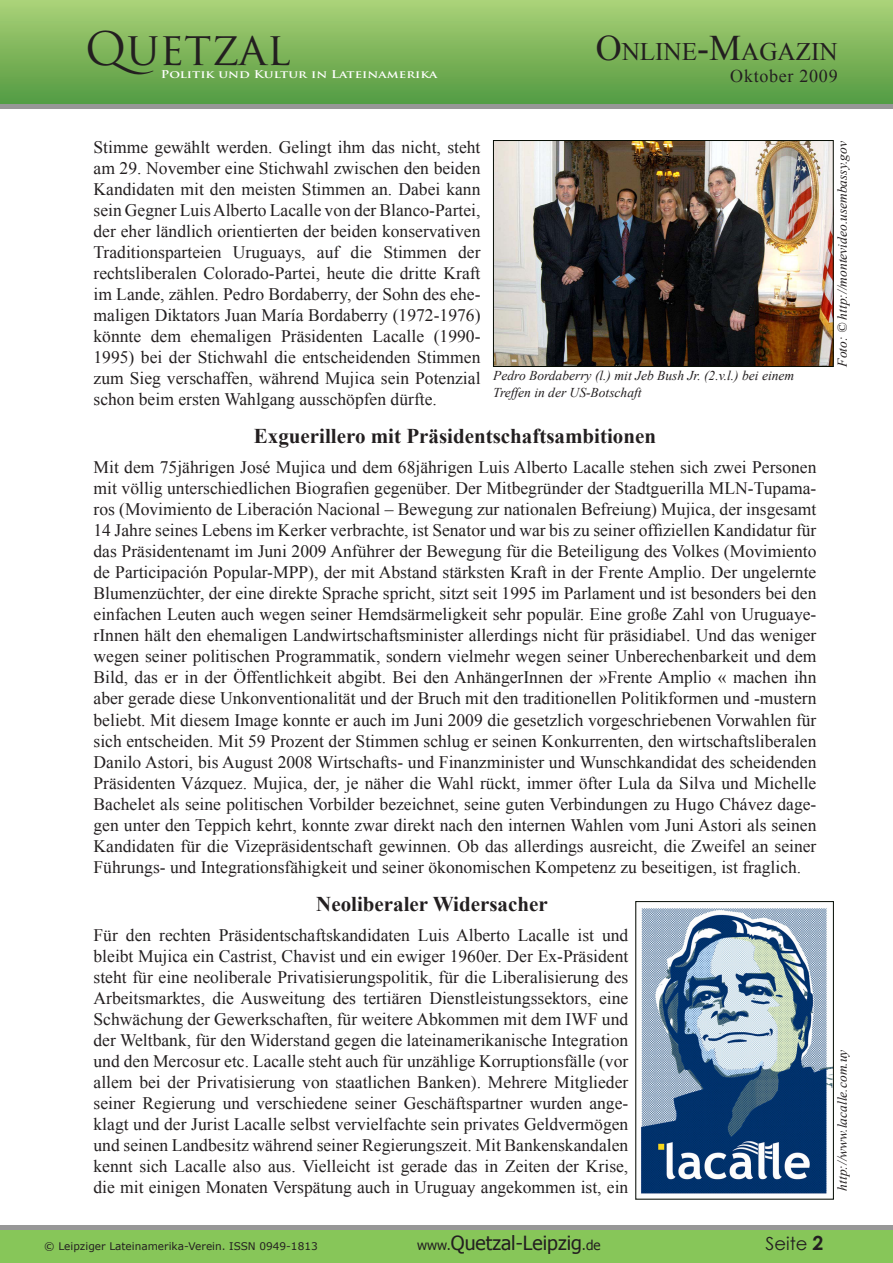
<style>
.page{position:relative;width:893px;height:1263px;background:#fff}
.page>*{position:absolute;margin:0;border:0;box-sizing:border-box;transform-origin:0 0}
.t1{font:45px "Trajan Pro";color:#231f20}
.t2{font:25.2px "Times New Roman";color:#231f20}
.Zwischenüberschrift{font:700 21px "Times New Roman";color:#231f20}
.t3{font:19.5px "Tahoma";color:#231f20}
.t4{font:18px "Times New Roman";letter-spacing:.04em;color:#231f20}
.t5{font:18px "Century Gothic";color:#231f20}
.t6{font:17.55px/21px "Times New Roman";color:#231f20;text-align:justify}
.Bildunterschrift{font:italic 13.5px "Times New Roman";color:#231f20}
.t7{font:10.5px "Verdana";color:#231f20}
.t8{font:700 10.5px "Trajan Pro";color:#fff;scale:1.24 1}
.s1{font-size:36px}
.s2{font-size:13.5px}
</style>
<div class="page">
<div style="left:0;top:1px;width:893px;height:103px;background:linear-gradient(to bottom,#aad177,#539a41)"></div>
<div style="left:0;top:104px;width:893px;height:5px;background:#979797"></div>
<hr style="left:0;top:1225px;width:893px;height:4px;background:#979797">
<div style="left:0;top:1230px;width:893px;height:33px;background:#87c659"></div>
<img style="left:495px;top:142px;width:336px;height:223px">
<div style="left:493px;top:140px;width:340px;height:227px;border:1px solid #070e05"></div>
<img style="left:641px;top:908px;width:190px;height:286px">
<p class="t1" style="left:85px;top:20px;width:207px">QUETZAL</p>
<p class="t8" style="left:161px;top:68px;width:225px">Politik und Kultur in Lateinamerika</p>
<p class="t2" style="left:596px;top:35px;width:244px"><span class="s1">O</span>nline<span class="s1">-M</span>agazin</p>
<p class="t4" style="left:730px;top:64px;width:109px">Oktober 2009</p>
<p class="t6" style="left:94px;top:136px;width:388px">Stimme gewählt werden. Gelingt ihm das nicht, steht am 29. November eine Stichwahl zwischen den beiden Kandidaten mit den meisten Stimmen an. Dabei kann sein Gegner Luis Alberto Lacalle von der Blanco-Partei, der eher ländlich orientierten der beiden konservativen Traditionsparteien Uruguays, auf die Stimmen der rechtsliberalen Colorado-Partei, heute die dritte Kraft im Lande, zählen. Pedro Bordaberry, der Sohn des ehe&shy;maligen Diktators Juan María Bordaberry (1972-1976) könnte dem ehemaligen Präsidenten Lacalle (1990- 1995) bei der Stichwahl die entscheidenden Stimmen zum Sieg verschaffen, während Mujica sein Potenzial schon beim ersten Wahlgang ausschöpfen dürfte.</p>
<p class="Zwischenüberschrift" style="left:254px;top:422px;width:404px">Exguerillero mit Präsidentschaftsambitionen</p>
<p class="t6" style="left:94px;top:456px;width:724px">Mit dem 75jährigen José Mujica und dem 68jährigen Luis Alberto Lacalle stehen sich zwei Personen mit völlig unterschiedlichen Biografien gegenüber. Der Mitbegründer der Stadtguerilla MLN-Tupama&shy;ros (Movimiento de Liberación Nacional – Bewegung zur nationalen Befreiung) Mujica, der insgesamt 14 Jahre seines Lebens im Kerker verbrachte, ist Senator und war bis zu seiner offiziellen Kandidatur für das Präsidentenamt im Juni 2009 Anführer der Bewegung für die Beteiligung des Volkes (Movimiento de Participación Popular-MPP), der mit Abstand stärksten Kraft in der Frente Amplio. Der ungelernte Blumenzüchter, der eine direkte Sprache spricht, sitzt seit 1995 im Parlament und ist besonders bei den einfachen Leuten auch wegen seiner Hemdsärmeligkeit sehr populär. Eine große Zahl von Uruguaye&shy;rInnen hält den ehemaligen Landwirtschaftsminister allerdings nicht für präsidiabel. Und das weniger wegen seiner politischen Programmatik, sondern vielmehr wegen seiner Unberechenbarkeit und dem Bild, das er in der Öffentlichkeit abgibt. Bei den AnhängerInnen der »Frente Amplio « machen ihn aber gerade diese Unkonventionalität und der Bruch mit den traditionellen Politikformen und -mustern beliebt. Mit diesem Image konnte er auch im Juni 2009 die gesetzlich vorgeschriebenen Vorwahlen für sich entscheiden. Mit 59 Prozent der Stimmen schlug er seinen Konkurrenten, den wirtschaftsliberalen Danilo Astori, bis August 2008 Wirtschafts- und Finanzminister und Wunschkandidat des scheidenden Präsidenten Vázquez. Mujica, der, je näher die Wahl rückt, immer öfter Lula da Silva und Michelle Bachelet als seine politischen Vorbilder bezeichnet, seine guten Verbindungen zu Hugo Chávez dage&shy;gen unter den Teppich kehrt, konnte zwar direkt nach den internen Wahlen vom Juni Astori als seinen Kandidaten für die Vizepräsidentschaft gewinnen. Ob das allerdings ausreicht, die Zweifel an seiner Führungs- und Integrationsfähigkeit und seiner ökonomischen Kompetenz zu beseitigen, ist fraglich.</p>
<p class="Zwischenüberschrift" style="left:316px;top:889px;width:233px">Neoliberaler Widersacher</p>
<p class="t6" style="left:94px;top:924px;width:536px">Für den rechten Präsidentschaftskandidaten Luis Alberto Lacalle ist und bleibt Mujica ein Castrist, Chavist und ein ewiger 1960er. Der Ex-Präsident steht für eine neoliberale Privatisierungspolitik, für die Liberalisierung des Arbeitsmarktes, die Ausweitung des tertiären Dienstleistungssektors, eine Schwächung der Gewerkschaften, für weitere Abkommen mit dem IWF und der Weltbank, für den Widerstand gegen die lateinamerikanische Integration und den Mercosur etc. Lacalle steht auch für unzählige Korruptionsfälle (vor allem bei der Privatisierung von staatlichen Banken). Mehrere Mitglieder seiner Regierung und verschiedene seiner Geschäftspartner wurden ange&shy;klagt und der Jurist Lacalle selbst vervielfachte sein privates Geldvermögen und seinen Landbesitz während seiner Regierungszeit. Mit Bankenskandalen kennt sich Lacalle also aus. Vielleicht ist gerade das in Zeiten der Krise, die mit einigen Monaten Verspätung auch in Uruguay angekommen ist, ein</p>
<p class="Bildunterschrift" style="left:493px;top:367px;width:302px">Pedro Bordaberry (l.) mit Jeb Bush Jr. (2.v.l.) bei einem</p>
<p class="Bildunterschrift" style="left:493px;top:383px;width:150px">Treffen in der US-Botschaft</p>
<p class="t7" style="left:44px;top:1239px;width:275px">© Leipziger Lateinamerika-Verein. ISSN 0949-1813</p>
<p class="t3" style="left:417px;top:1230px;width:185px"><span class="s2">www.</span>Quetzal-Leipzig<span class="s2">.de</span></p>
<p class="t5" style="left:766px;top:1231px;width:44px">Seite</p>
<p class="Bildunterschrift" style="left:833px;top:367px;width:227px;rotate:-90deg">Foto: © http://montevideo.usembassy.gov</p>
<p class="Bildunterschrift" style="left:833px;top:1191px;width:144px;rotate:-90deg">http://www.lacalle.com.uy</p>
</div>
